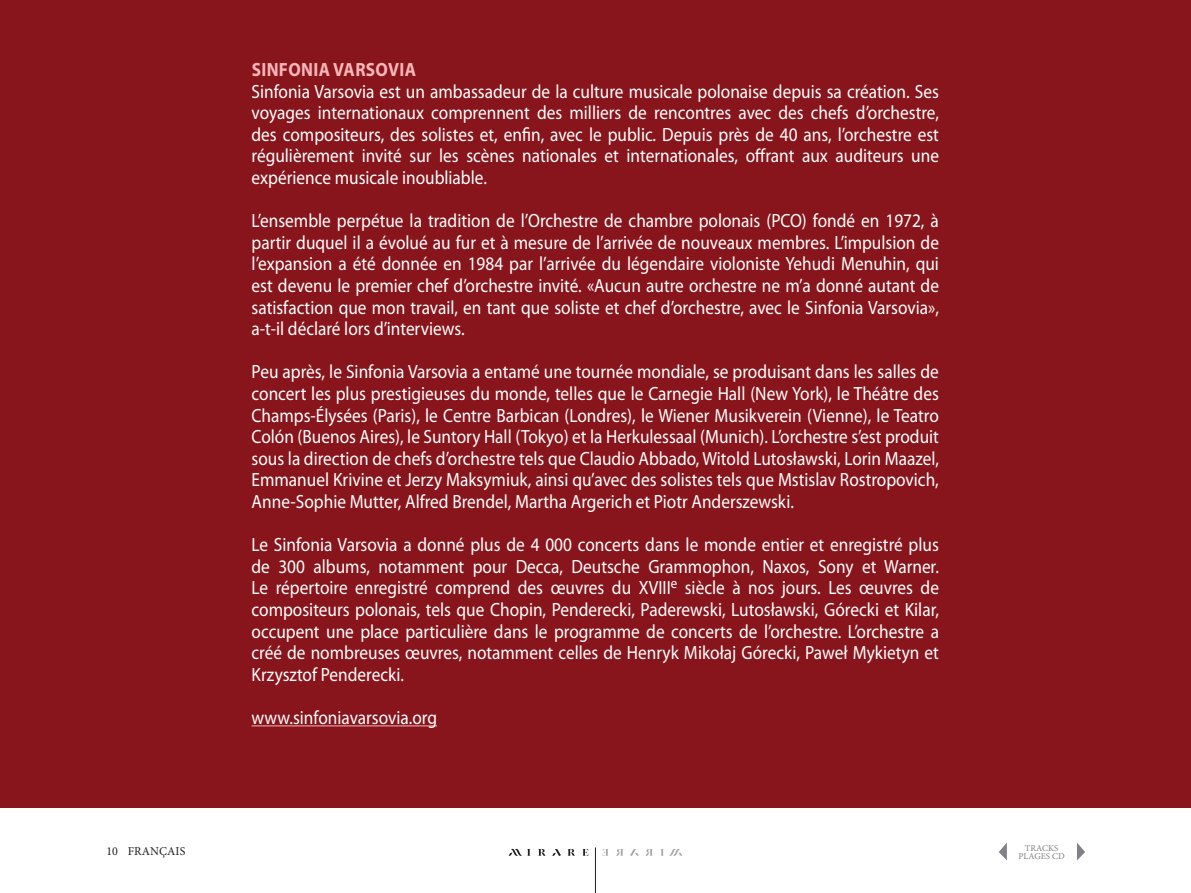
<style>
.page{position:relative;width:1191px;height:893px;background:#fff}
.page>*{position:absolute;margin:0;border:0;box-sizing:border-box;transform-origin:0 0}
.t1{font:19.2px/21.6px "Myriad Pro";color:#fff;text-align:justify;scale:.9 1}
.t2{font:700 19.2px "Myriad Pro";letter-spacing:.02em;color:#f8b6b8;scale:.9 1}
.t3{font:12px "Minion Pro";letter-spacing:.01em;color:#231f20}
.t4{font:9px/7.5px "Minion Pro";color:#808285;text-align:center}
</style>
<div class="page">
<svg style="left:999px;top:843px;width:8px;height:17px"></svg>
<svg style="left:1077px;top:843px;width:8px;height:17px"></svg>
<hr style="left:595px;top:847px;width:1px;height:46px;background:#231f20">
<svg style="left:508px;top:849px;width:22px;height:7px"></svg>
<svg style="left:538px;top:849px;width:7px;height:7px"></svg>
<svg style="left:568px;top:849px;width:7px;height:7px"></svg>
<svg style="left:582px;top:849px;width:6px;height:7px"></svg>
<svg style="left:552px;top:849px;width:9px;height:7px"></svg>
<svg style="left:661px;top:849px;width:21px;height:7px"></svg>
<svg style="left:645px;top:849px;width:7px;height:7px"></svg>
<svg style="left:616px;top:849px;width:7px;height:7px"></svg>
<svg style="left:603px;top:849px;width:5px;height:7px"></svg>
<svg style="left:630px;top:849px;width:9px;height:7px"></svg>
<div style="left:0;top:0;width:1191px;height:808px;background:#88151c"></div>
<hr style="left:251px;top:725px;width:186px;height:1px;background:#f8b6b8">
<p class="t2" style="left:252px;top:59px;width:184px">SINFONIA VARSOVIA</p>
<p class="t1" style="left:251px;top:81px;width:765px">Sinfonia Varsovia est un ambassadeur de la culture musicale polonaise depuis sa création. Ses voyages internationaux comprennent des milliers de rencontres avec des chefs d’orchestre, des compositeurs, des solistes et, enfin, avec le public. Depuis près de 40 ans, l’orchestre est régulièrement invité sur les scènes nationales et internationales, offrant aux auditeurs une expérience musicale inoubliable.</p>
<p class="t1" style="left:251px;top:210px;width:765px">L’ensemble perpétue la tradition de l’Orchestre de chambre polonais (PCO) fondé en 1972, à partir duquel il a évolué au fur et à mesure de l’arrivée de nouveaux membres. L’impulsion de l’expansion a été donnée en 1984 par l’arrivée du légendaire violoniste Yehudi Menuhin, qui est devenu le premier chef d’orchestre invité. «Aucun autre orchestre ne m’a donné autant de satisfaction que mon travail, en tant que soliste et chef d’orchestre, avec le Sinfonia Varsovia», a-t-il déclaré lors d’interviews.</p>
<p class="t1" style="left:251px;top:361px;width:765px">Peu après, le Sinfonia Varsovia a entamé une tournée mondiale, se produisant dans les salles de concert les plus prestigieuses du monde, telles que le Carnegie Hall (New York), le Théâtre des Champs-Élysées (Paris), le Centre Barbican (Londres), le Wiener Musikverein (Vienne), le Teatro Colón (Buenos Aires), le Suntory Hall (Tokyo) et la Herkulessaal (Munich). L’orchestre s’est produit sous la direction de chefs d’orchestre tels que Claudio Abbado, Witold Lutosławski, Lorin Maazel, Emmanuel Krivine et Jerzy Maksymiuk, ainsi qu’avec des solistes tels que Mstislav Rostropovich, Anne-Sophie Mutter, Alfred Brendel, Martha Argerich et Piotr Anderszewski.</p>
<p class="t1" style="left:251px;top:534px;width:765px">Le Sinfonia Varsovia a donné plus de 4 000 concerts dans le monde entier et enregistré plus de 300 albums, notamment pour Decca, Deutsche Grammophon, Naxos, Sony et Warner.<br>Le répertoire enregistré comprend des œuvres du XVIII<sup>e</sup> siècle à nos jours. Les œuvres de compositeurs polonais, tels que Chopin, Penderecki, Paderewski, Lutosławski, Górecki et Kilar, occupent une place particulière dans le programme de concerts de l’orchestre. L’orchestre a créé de nombreuses œuvres, notamment celles de Henryk Mikołaj Górecki, Paweł Mykietyn et Krzysztof Penderecki.</p>
<p class="t1" style="left:251px;top:707px;width:208px">www.sinfoniavarsovia.org</p>
<p class="t3" style="left:106px;top:843px;width:13px">10</p>
<p class="t4" style="left:1018px;top:844px;width:48px">TRACKS<br>PLAGES CD</p>
<p class="t3" style="left:128px;top:843px;width:59px">FRANÇAIS</p>
</div>
